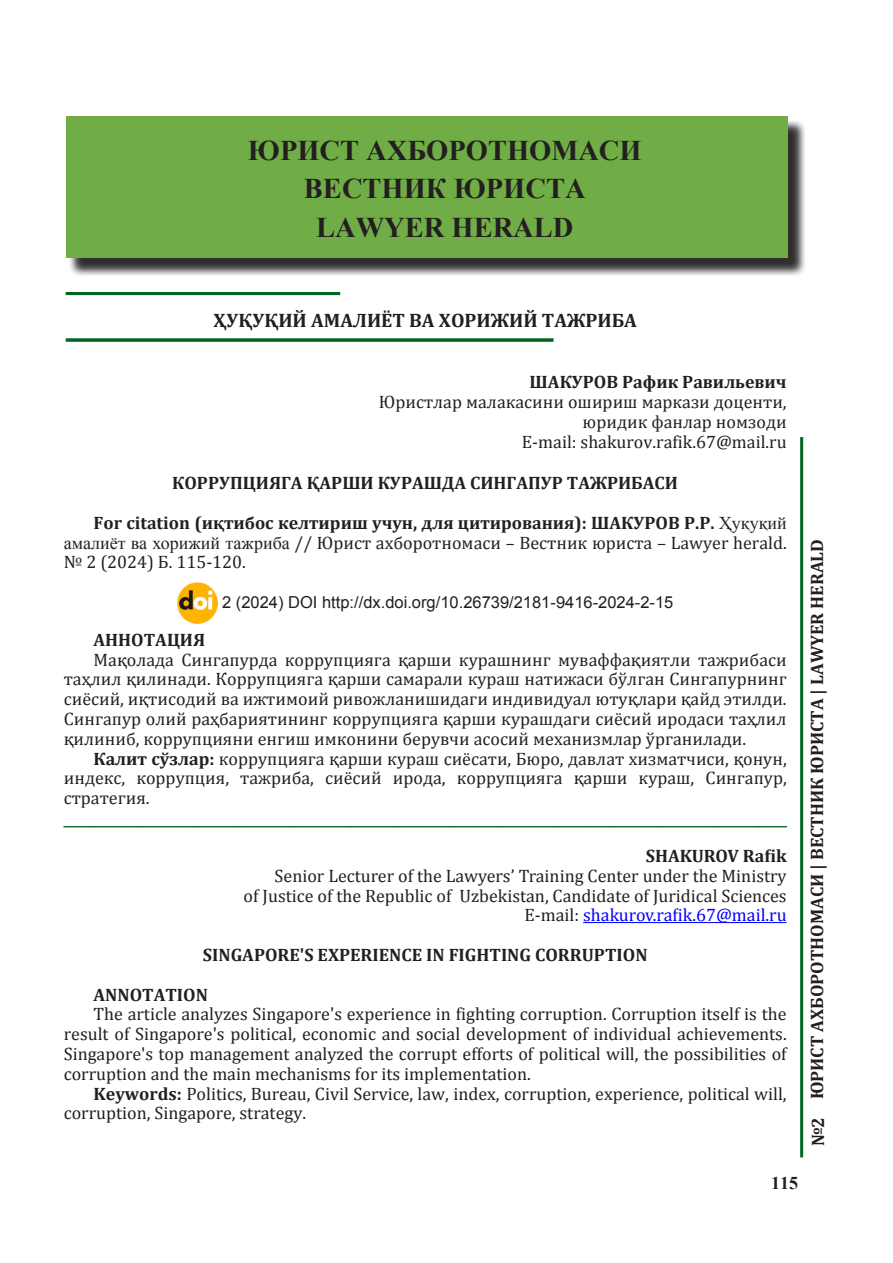
<style>
.page{position:relative;width:893px;height:1263px;background:#fff}
.page>*{position:absolute;margin:0;border:0;box-sizing:border-box;transform-origin:0 0}
.TOC_title{font:700 28.5px "Times New Roman";color:#231f20}
.мундарижа-3{font:700 19.5px "Cambria";color:#231f20}
.Обычный__веб{font:18px/19.8px "Cambria";color:#231f20;text-align:justify}
.Обычный{font:18px "Cambria";color:#231f20}
.Обычный__веб-2{font:700 18px "Cambria";color:#231f20}
.мундарижа-2{font:700 18px "Cambria";color:#231f20}
.Обычный-2{font:18px "Cambria";color:#00f}
.мундарижа-1{font:700 18px "Cambria";color:#231f20}
.Обычный-3{font:700 18px "Cambria";color:#231f20}
.t1{font:700 18px "Times New Roman";color:#231f20}
.Обычный-4{font:16.5px "Arial";color:#006621}
.t2{font:16.5px "Arial";color:#231f20}
.s1{font-weight:700}
.s2{font-family:"Times New Roman"}
.s3{color:#231f20}
</style>
<div class="page">
<hr style="left:800px;top:437px;width:3px;height:720px;background:#006621">
<hr style="left:583px;top:922px;width:204px;height:1px;background:#00f">
<img style="left:177px;top:582px;width:41px;height:41px">
<div style="left:68px;top:119px;width:738px;height:157px;background:#231f20;opacity:.75"></div>
<div style="left:66px;top:117px;width:722px;height:141px;background:#70ad47"></div>
<hr style="left:66px;top:292px;width:274px;height:3px;background:#006621">
<hr style="left:66px;top:339px;width:487px;height:3px;background:#006621">
<p class="TOC_title" style="left:248px;top:131px;width:395px">ЮРИСТ АХБОРОТНОМАСИ</p>
<p class="TOC_title" style="left:304px;top:169px;width:283px">ВЕСТНИК ЮРИСТА</p>
<p class="TOC_title" style="left:316px;top:207px;width:259px">LAWYER HERALD</p>
<p class="мундарижа-3" style="left:213px;top:307px;width:425px">ҲУҚУҚИЙ АМАЛИЁТ ВА ХОРИЖИЙ ТАЖРИБА</p>
<p class="мундарижа-1" style="left:530px;top:370px;width:259px">ШАКУРОВ Рафик Равильевич</p>
<p class="Обычный__веб" style="left:379px;top:392px;width:409px">Юристлар малакасини ошириш маркази доценти,</p>
<p class="Обычный__веб" style="left:583px;top:412px;width:206px">юридик фанлар номзоди</p>
<p class="Обычный__веб" style="left:522px;top:432px;width:266px">E-mail: shakurov.rafik.67@mail.ru</p>
<p class="мундарижа-2" style="left:172px;top:470px;width:507px">КОРРУПЦИЯГА ҚАРШИ КУРАШДА СИНГАПУР ТАЖРИБАСИ</p>
<p class="Обычный__веб" style="left:64px;top:513px;width:724px;text-indent:30px"><span class="s1">For citation (иқтибос келтириш учун, для цитирования): ШАКУРОВ Р.Р.</span> <span class="s2">Ҳуқуқий амалиёт ва хорижий тажриба</span> // Юрист ахборотномаси – Вестник юриста – Lawyer herald. № 2 (2024) Б. 115-120.</p>
<p class="t2" style="left:222px;top:591px;width:453px">2 (2024) DOI http://dx.doi.org/10.26739/2181-9416-2024-2-15</p>
<p class="Обычный__веб-2" style="left:94px;top:627px;width:113px">АННОТАЦИЯ</p>
<p class="Обычный__веб" style="left:64px;top:649px;width:724px;text-indent:30px">Мақолада Сингапурда коррупцияга қарши курашнинг муваффақиятли тажрибаси таҳлил қилинади. Коррупцияга қарши самарали кураш натижаси бўлган Сингапурнинг сиёсий, иқтисодий ва ижтимоий ривожланишидаги индивидуал ютуқлари қайд этилди.<br>Сингапур олий раҳбариятининг коррупцияга қарши курашдаги сиёсий иродаси таҳлил қилиниб, коррупцияни енгиш имконини берувчи асосий механизмлар ўрганилади.</p>
<p class="Обычный__веб" style="left:64px;top:748px;width:724px;text-indent:30px"><span class="s1">Калит сўзлар:</span> коррупцияга қарши кураш сиёсати, Бюро, давлат хизматчиси, қонун, индекс, коррупция, тажриба, сиёсий ирода, коррупцияга қарши кураш, Сингапур, стратегия.</p>
<p class="Обычный-4" style="left:64px;top:807px;width:725px">______________________________________________________________________________</p>
<p class="Обычный-3" style="left:646px;top:843px;width:142px">SHAKUROV Rafik</p>
<p class="Обычный" style="left:275px;top:865px;width:514px">Senior Lecturer of the Lawyers’ Training Center under the Ministry</p>
<p class="Обычный" style="left:244px;top:885px;width:545px">of Justice of the Republic of Uzbekistan, Candidate of Juridical Sciences</p>
<p class="Обычный-2" style="left:524px;top:905px;width:264px"><span class="s3">E-mail:</span> shakurov.rafik.67@mail.ru</p>
<p class="Обычный__веб-2" style="left:203px;top:942px;width:446px">SINGAPORE'S EXPERIENCE IN FIGHTING CORRUPTION</p>
<p class="Обычный__веб-2" style="left:94px;top:982px;width:116px">ANNOTATION</p>
<p class="Обычный__веб" style="left:64px;top:1004px;width:724px;text-indent:30px">The article analyzes Singapore's experience in fighting corruption. Corruption itself is the result of Singapore's political, economic and social development of individual achievements.<br>Singapore's top management analyzed the corrupt efforts of political will, the possibilities of corruption and the main mechanisms for its implementation.</p>
<p class="Обычный__веб" style="left:64px;top:1083px;width:724px;text-indent:30px"><span class="s1">Keywords:</span> Politics, Bureau, Civil Service, law, index, corruption, experience, political will, corruption, Singapore, strategy.</p>
<p class="t1" style="left:771px;top:1170px;width:28px">115</p>
<p class="Обычный__веб-2" style="left:804px;top:1099px;width:562px;rotate:-90deg">ЮРИСТ АХБОРОТНОМАСИ | ВЕСТНИК ЮРИСТА | LAWYER HERALD</p>
<p class="Обычный__веб-2" style="left:805px;top:1146px;width:31px;rotate:-90deg">№2</p>
</div>
